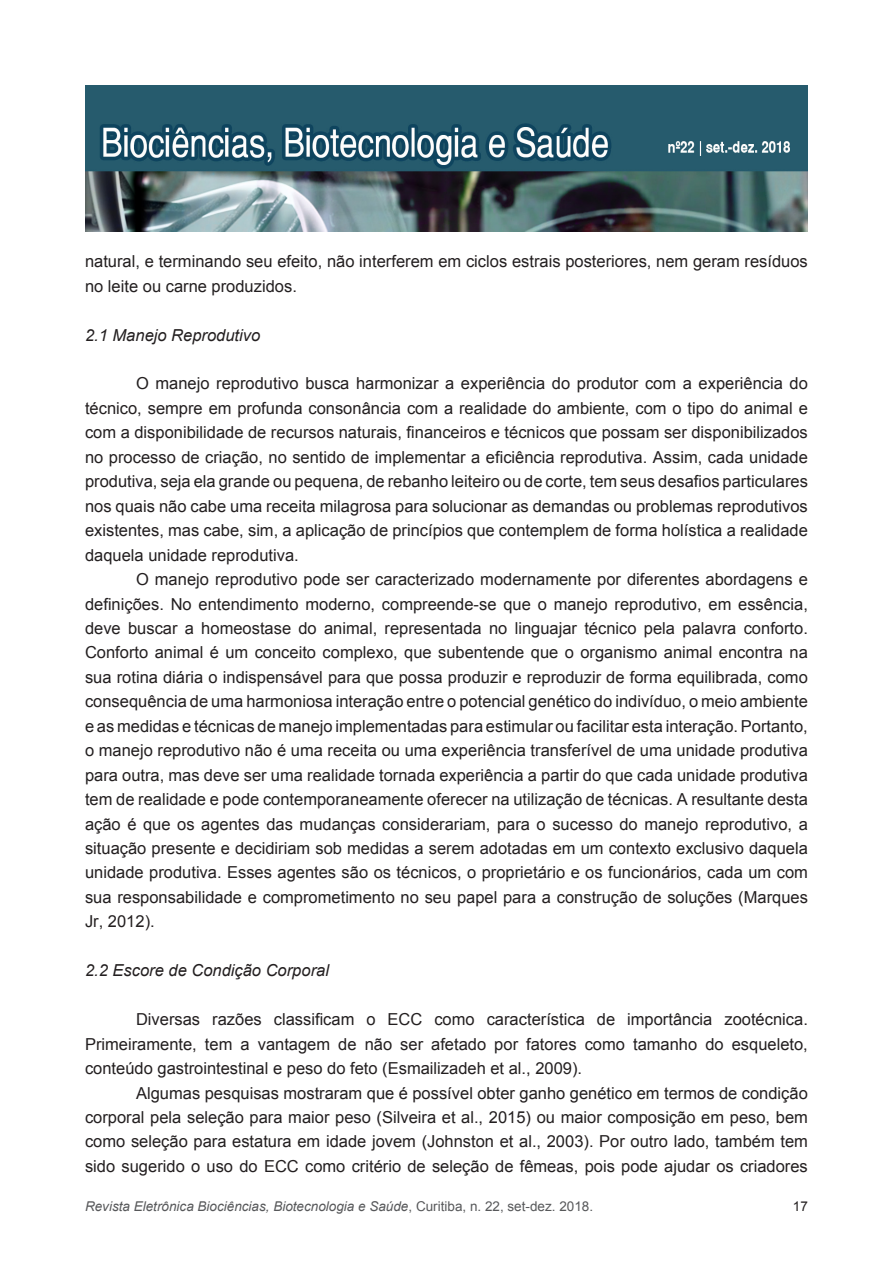
<style>
.page{position:relative;width:893px;height:1263px;background:#fff}
.page>*{position:absolute;margin:0;border:0;box-sizing:border-box;transform-origin:0 0}
.bio_texto{font:16.5px/24.5px "Arial";color:#231f20;text-align:justify}
.bio_subsubtitulo{font:italic 16.5px "Arial";color:#231f20}
.t1{font:italic 13.5px "Arial";color:#57585a}
.t2{font:13.5px "Arial";color:#231f20}
.s1{font-style:normal}
</style>
<div class="page">
<img style="left:85px;top:85px;width:723px;height:146px">
<p class="bio_texto" style="left:85px;top:249px;width:724px">natural, e terminando seu efeito, não interferem em ciclos estrais posteriores, nem geram resíduos no leite ou carne produzidos.</p>
<p class="bio_subsubtitulo" style="left:85px;top:324px;width:177px">2.1 Manejo Reprodutivo</p>
<p class="bio_texto" style="left:85px;top:372px;width:724px;text-indent:51px">O manejo reprodutivo busca harmonizar a experiência do produtor com a experiência do técnico, sempre em profunda consonância com a realidade do ambiente, com o tipo do animal e com a disponibilidade de recursos naturais, financeiros e técnicos que possam ser disponibilizados no processo de criação, no sentido de implementar a eficiência reprodutiva. Assim, cada unidade produtiva, seja ela grande ou pequena, de rebanho leiteiro ou de corte, tem seus desafios particulares nos quais não cabe uma receita milagrosa para solucionar as demandas ou problemas reprodutivos existentes, mas cabe, sim, a aplicação de princípios que contemplem de forma holística a realidade daquela unidade reprodutiva.</p>
<p class="bio_texto" style="left:85px;top:567px;width:724px;text-indent:51px">O manejo reprodutivo pode ser caracterizado modernamente por diferentes abordagens e definições. No entendimento moderno, compreende-se que o manejo reprodutivo, em essência, deve buscar a homeostase do animal, representada no linguajar técnico pela palavra conforto.<br>Conforto animal é um conceito complexo, que subentende que o organismo animal encontra na sua rotina diária o indispensável para que possa produzir e reproduzir de forma equilibrada, como consequência de uma harmoniosa interação entre o potencial genético do indivíduo, o meio ambiente e as medidas e técnicas de manejo implementadas para estimular ou facilitar esta interação. Portanto, o manejo reprodutivo não é uma receita ou uma experiência transferível de uma unidade produtiva para outra, mas deve ser uma realidade tornada experiência a partir do que cada unidade produtiva tem de realidade e pode contemporaneamente oferecer na utilização de técnicas. A resultante desta ação é que os agentes das mudanças considerariam, para o sucesso do manejo reprodutivo, a situação presente e decidiriam sob medidas a serem adotadas em um contexto exclusivo daquela unidade produtiva. Esses agentes são os técnicos, o proprietário e os funcionários, cada um com sua responsabilidade e comprometimento no seu papel para a construção de soluções (Marques Jr, 2012).</p>
<p class="bio_subsubtitulo" style="left:85px;top:960px;width:245px">2.2 Escore de Condição Corporal</p>
<p class="bio_texto" style="left:85px;top:1007px;width:724px;text-indent:51px">Diversas razões classificam o ECC como característica de importância zootécnica.<br>Primeiramente, tem a vantagem de não ser afetado por fatores como tamanho do esqueleto, conteúdo gastrointestinal e peso do feto (Esmailizadeh et al., 2009).</p>
<p class="bio_texto" style="left:85px;top:1081px;width:724px;text-indent:51px">Algumas pesquisas mostraram que é possível obter ganho genético em termos de condição corporal pela seleção para maior peso (Silveira et al., 2015) ou maior composição em peso, bem como seleção para estatura em idade jovem (Johnston et al., 2003). Por outro lado, também tem sido sugerido o uso do ECC como critério de seleção de fêmeas, pois pode ajudar os criadores</p>
<p class="t1" style="left:85px;top:1197px;width:510px">Revista Eletrônica Biociências, Biotecnologia e Saúde<span class="s1">, Curitiba, n. 22, set-dez. 2018.</span></p>
<p class="t2" style="left:793px;top:1197px;width:17px">17</p>
</div>
